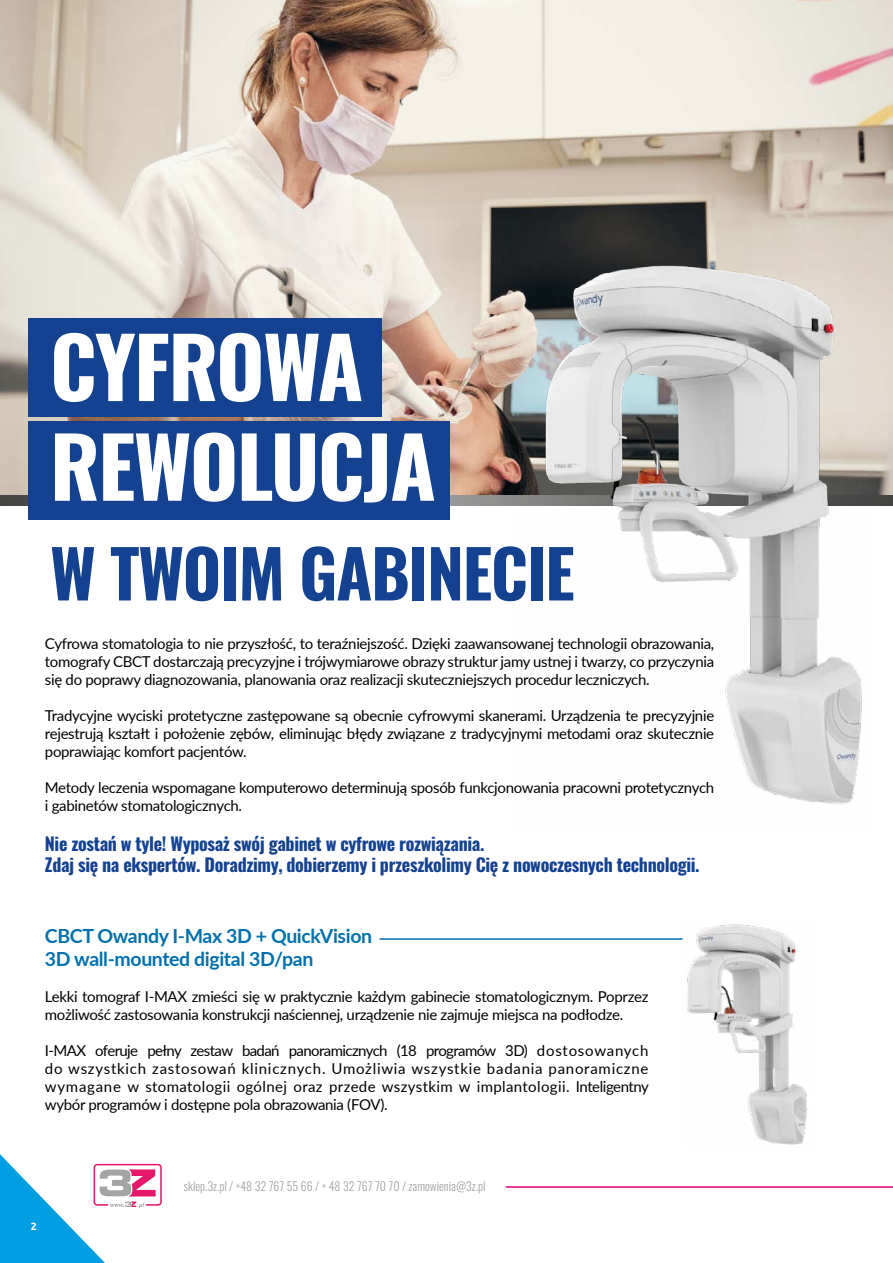
<style>
.page{position:relative;width:893px;height:1263px;background:#fff}
.page>*{position:absolute;margin:0;border:0;box-sizing:border-box;transform-origin:0 0}
.t1{font:700 83.1px/99.8px "Oswald";letter-spacing:-.02em;color:#fff}
.t2{font:700 65.85px "Oswald";letter-spacing:-.02em;color:#144290}
.t3{font:700 19.5px/23.4px "Lato";letter-spacing:-.02em;color:#006fac}
.t4{font:700 18px/21.6px "Oswald";letter-spacing:-.02em;color:#144290}
.t5{font:15px/18px "Lato";letter-spacing:-.02em;color:#000;text-align:justify}
.t6{font:300 12px "Oswald";color:#a3a5a2}
.t7{font:700 10.5px "Ubuntu";color:#fff}
</style>
<div class="page">
<hr style="left:506px;top:1186px;width:387px;height:2px;background:#e6007d">
<svg style="left:0;top:1154px;width:162px;height:109px"></svg>
<img style="left:0;top:0;width:893px;height:495px">
<svg style="left:0;top:495px;width:893px;height:10px"></svg>
<div style="left:28px;top:318px;width:354px;height:99px;background:#144290"></div>
<div style="left:28px;top:421px;width:422px;height:98px;background:#144290"></div>
<img style="left:512px;top:260px;width:360px;height:545px">
<img style="left:682px;top:924px;width:125px;height:221px">
<hr style="left:380px;top:938px;width:302px;height:2px;background:#006fac">
<h1 class="t1" style="left:50px;top:322px;width:388px">CYFROWA<br>REWOLUCJA</h1>
<h2 class="t2" style="left:50px;top:539px;width:526px">W TWOIM GABINECIE</h2>
<p class="t5" style="left:45px;top:634px;width:671px">Cyfrowa stomatologia to nie przyszłość, to teraźniejszość. Dzięki zaawansowanej technologii obrazowania, tomografy CBCT dostarczają precyzyjne i trójwymiarowe obrazy struktur jamy ustnej i twarzy, co przyczynia się do poprawy diagnozowania, planowania oraz realizacji skuteczniejszych procedur leczniczych.</p>
<p class="t5" style="left:45px;top:706px;width:671px">Tradycyjne wyciski protetyczne zastępowane są obecnie cyfrowymi skanerami. Urządzenia te precyzyjnie rejestrują kształt i położenie zębów, eliminując błędy związane z tradycyjnymi metodami oraz skutecznie poprawiając komfort pacjentów.</p>
<p class="t5" style="left:45px;top:778px;width:671px">Metody leczenia wspomagane komputerowo determinują sposób funkcjonowania pracowni protetycznych i gabinetów stomatologicznych.</p>
<p class="t4" style="left:45px;top:833px;width:656px">Nie zostań w tyle! Wyposaż swój gabinet w cyfrowe rozwiązania.<br>Zdaj się na ekspertów. Doradzimy, dobierzemy i przeszkolimy Cię z nowoczesnych technologii.</p>
<h3 class="t3" style="left:45px;top:923px;width:329px">CBCT Owandy I-Max 3D + QuickVision<br>3D wall-mounted digital 3D/pan</h3>
<p class="t5" style="left:45px;top:987px;width:605px">Lekki tomograf I-MAX zmieści się w praktycznie każdym gabinecie stomatologicznym. Poprzez możliwość zastosowania konstrukcji naściennej, urządzenie nie zajmuje miejsca na podłodze.</p>
<p class="t5" style="left:45px;top:1041px;width:605px">I-MAX oferuje pełny zestaw badań panoramicznych (18 programów 3D) dostosowanych do wszystkich zastosowań klinicznych. Umożliwia wszystkie badania panoramiczne wymagane w stomatologii ogólnej oraz przede wszystkim w implantologii. Inteligentny wybór programów i dostępne pola obrazowania (FOV).</p>
<p class="t7" style="left:31px;top:1220px;width:7px">2</p>
<p class="t6" style="left:184px;top:1176px;width:303px">sklep.3z.pl / +48 32 767 55 66 / + 48 32 767 70 70 / zamowienia@3z.pl</p>
</div>
